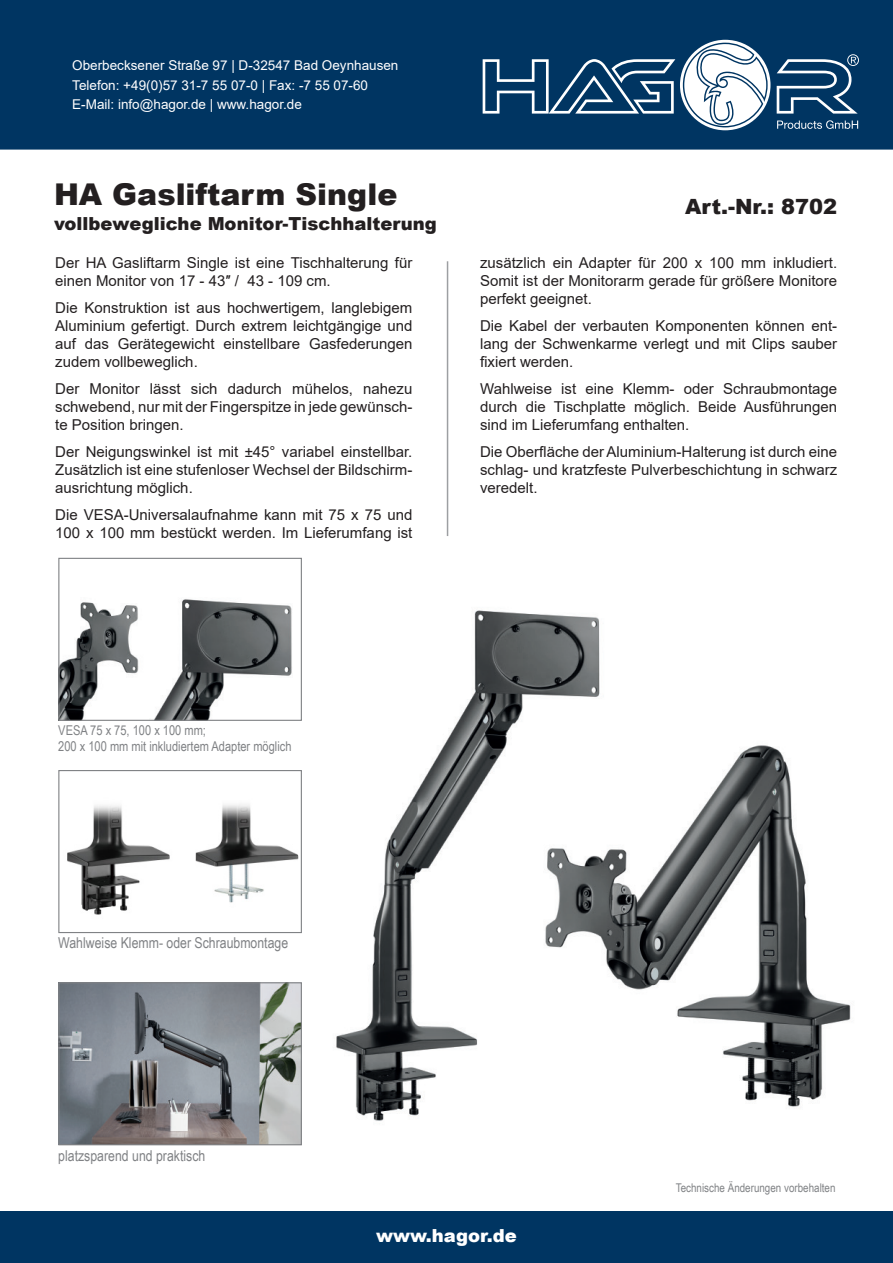
<style>
.page{position:relative;width:893px;height:1263px;background:#fff}
.page>*{position:absolute;margin:0;border:0;box-sizing:border-box;transform-origin:0 0}
.t1{font:900 30px "Arial";color:#231f20}
.t2{font:900 21px "Arial";color:#231f20}
.t3{font:900 18px "Arial";color:#231f20}
.t4{font:900 18px "Arial";color:#fff}
.t5{font:15px/18px "Arial";color:#231f20;text-align:justify}
.t6{font:15px "Arial Narrow";color:#808285}
.t7{font:13.5px/19.5px "Arial";color:#fff}
.t8{font:13.5px/16.2px "Arial Narrow";color:#808285}
.t9{font:12px "Arial Narrow";color:#808285}
</style>
<div class="page">
<div style="left:0;top:1212px;width:893px;height:51px;background:#003562"></div>
<div style="left:0;top:0;width:893px;height:150px;background:#003562"></div>
<hr style="left:447px;top:261px;width:1px;height:275px;background:#9d9fa2">
<img style="left:60px;top:599px;width:232px;height:120px">
<div style="left:58px;top:558px;width:244px;height:163px;border:1px solid #808285"></div>
<img style="left:67px;top:804px;width:232px;height:111px">
<div style="left:58px;top:770px;width:244px;height:163px;border:1px solid #808285"></div>
<img style="left:60px;top:984px;width:240px;height:159px">
<div style="left:58px;top:982px;width:244px;height:163px;border:1px solid #808285"></div>
<svg style="left:777px;top:54px;width:82px;height:60px;background:#365f83"></svg>
<svg style="left:777px;top:120px;width:81px;height:9px"></svg>
<svg style="left:483px;top:40px;width:287px;height:90px"></svg>
<img style="left:336px;top:610px;width:264px;height:511px">
<img style="left:539px;top:731px;width:312px;height:390px">
<p class="t7" style="left:72px;top:56px;width:328px">Oberbecksener Straße 97 | D-32547 Bad Oeynhausen<br>Telefon: +49(0)57 31-7 55 07-0 | Fax: -7 55 07-60<br>E-Mail: info@hagor.de | www.hagor.de</p>
<h1 class="t1" style="left:54px;top:172px;width:345px">HA Gasliftarm Single</h1>
<p class="t3" style="left:54px;top:211px;width:384px">vollbewegliche Monitor-Tischhalterung</p>
<p class="t5" style="left:55px;top:254px;width:359px">Der HA Gasliftarm Single ist eine Tischhalterung für einen Monitor von 17 - 43″ / 43 - 109 cm.</p>
<p class="t5" style="left:55px;top:299px;width:359px">Die Konstruktion ist aus hochwertigem, langlebigem Aluminium gefertigt. Durch extrem leichtgängige und auf das Gerätegewicht einstellbare Gasfederungen zudem vollbeweglich.</p>
<p class="t5" style="left:55px;top:380px;width:359px">Der Monitor lässt sich dadurch mühelos, nahezu schwebend, nur mit der Fingerspitze in jede gewünsch&shy;te Position bringen.</p>
<p class="t5" style="left:55px;top:443px;width:359px">Der Neigungswinkel ist mit ±45° variabel einstellbar.<br>Zusätzlich ist eine stufenloser Wechsel der Bildschirm&shy;ausrichtung möglich.</p>
<p class="t5" style="left:55px;top:506px;width:359px">Die VESA-Universalaufnahme kann mit 75 x 75 und<br>100 x 100 mm bestückt werden. Im Lieferumfang ist</p>
<h2 class="t2" style="left:685px;top:191px;width:154px">Art.-Nr.: 8702</h2>
<p class="t5" style="left:480px;top:254px;width:359px">zusätzlich ein Adapter für 200 x 100 mm inkludiert.<br>Somit ist der Monitorarm gerade für größere Monitore perfekt geeignet.</p>
<p class="t5" style="left:480px;top:317px;width:359px">Die Kabel der verbauten Komponenten können ent&shy;lang der Schwenkarme verlegt und mit Clips sauber fixiert werden.</p>
<p class="t5" style="left:480px;top:380px;width:359px">Wahlweise ist eine Klemm- oder Schraubmontage durch die Tischplatte möglich. Beide Ausführungen sind im Lieferumfang enthalten.</p>
<p class="t5" style="left:480px;top:443px;width:359px">Die Oberfläche der Aluminium-Halterung ist durch eine schlag- und kratzfeste Pulverbeschichtung in schwarz veredelt.</p>
<p class="t8" style="left:58px;top:722px;width:235px">VESA 75 x 75, 100 x 100 mm;<br>200 x 100 mm mit inkludiertem Adapter möglich</p>
<p class="t6" style="left:58px;top:932px;width:231px">Wahlweise Klemm- oder Schraubmontage</p>
<p class="t6" style="left:58px;top:1144px;width:148px">platzsparend und praktisch</p>
<p class="t9" style="left:676px;top:1179px;width:161px">Technische Änderungen vorbehalten</p>
<p class="t4" style="left:376px;top:1222px;width:142px">www.hagor.de</p>
</div>
